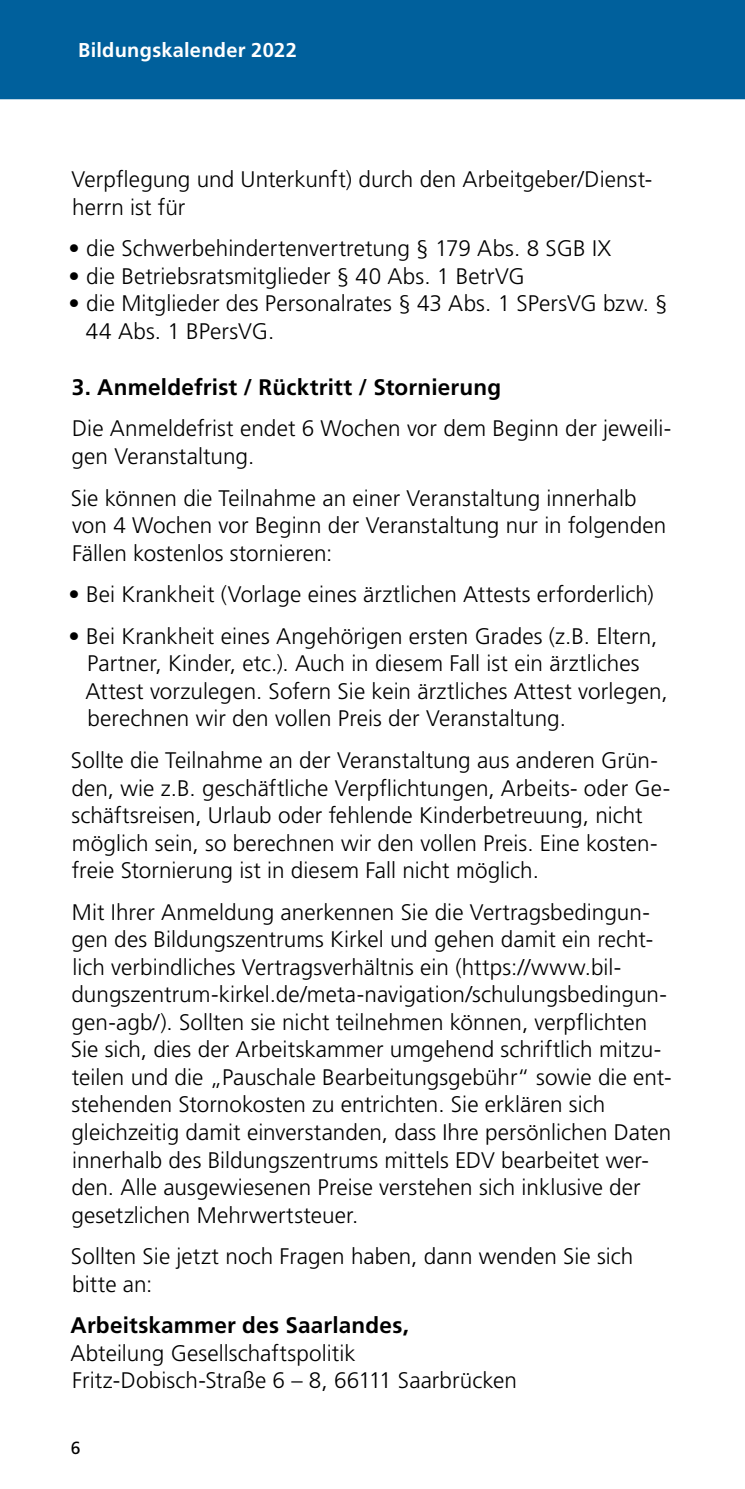
<style>
.page{position:relative;width:745px;height:1489px;background:#fff}
.page>*{position:absolute;margin:0;border:0;box-sizing:border-box;transform-origin:0 0}
.t1{font:300 22.5px/27.5px "Frutiger LT Pro";letter-spacing:.005em;color:#000}
.t2{font:700 22.5px "Frutiger LT Pro";letter-spacing:.01em;color:#000}
.t3{font:700 20px "Frutiger LT Pro";letter-spacing:.015em;color:#fff}
.t4{font:17.5px "Frutiger LT Pro";color:#000}
</style>
<div class="page">
<div style="left:0;top:0;width:744px;height:99px;background:#00609c"></div>
<p class="t3" style="left:78px;top:38px;width:220px">Bildungskalender 2022</p>
<p class="t1" style="left:71px;top:166px;width:580px">Verpflegung und Unterkunft) durch den Arbeitgeber/Dienst&shy;herrn ist für</p>
<p class="t1" style="left:69px;top:235px;width:544px">• die Schwerbehindertenvertretung § 179 Abs. 8 SGB IX</p>
<p class="t1" style="left:69px;top:262px;width:457px">• die Betriebsratsmitglieder § 40 Abs. 1 BetrVG</p>
<p class="t1" style="left:86px;top:290px;width:583px;text-indent:-17px">• die Mitglieder des Personalrates § 43 Abs. 1 SPersVG bzw. §<br>44 Abs. 1 BPersVG.</p>
<p class="t2" style="left:72px;top:373px;width:430px">3. Anmeldefrist / Rücktritt / Stornierung</p>
<p class="t1" style="left:71px;top:415px;width:601px">Die Anmeldefrist endet 6 Wochen vor dem Beginn der jeweili&shy;gen Veranstaltung.</p>
<p class="t1" style="left:71px;top:484px;width:596px">Sie können die Teilnahme an einer Veranstaltung innerhalb von 4 Wochen vor Beginn der Veranstaltung nur in folgenden<br>Fällen kostenlos stornieren:</p>
<p class="t1" style="left:69px;top:581px;width:586px">• Bei Krankheit (Vorlage eines ärztlichen Attests erforderlich)</p>
<p class="t1" style="left:86px;top:622px;width:583px;text-indent:-17px">• Bei Krankheit eines Angehörigen ersten Grades (z.B. Eltern, Partner, Kinder, etc.). Auch in diesem Fall ist ein ärztliches Attest vorzulegen. Sofern Sie kein ärztliches Attest vorlegen, berechnen wir den vollen Preis der Veranstaltung.</p>
<p class="t1" style="left:71px;top:746px;width:600px">Sollte die Teilnahme an der Veranstaltung aus anderen Grün&shy;den, wie z.B. geschäftliche Verpflichtungen, Arbeits- oder Ge&shy;schäftsreisen, Urlaub oder fehlende Kinderbetreuung, nicht möglich sein, so berechnen wir den vollen Preis. Eine kosten&shy;freie Stornierung ist in diesem Fall nicht möglich.</p>
<p class="t1" style="left:71px;top:898px;width:601px">Mit Ihrer Anmeldung anerkennen Sie die Vertragsbedingun&shy;gen des Bildungszentrums Kirkel und gehen damit ein recht&shy;lich verbindliches Vertragsverhältnis ein (https://www.bil&shy;dungszentrum-kirkel.de/meta-navigation/schulungsbedingun&shy;gen-agb/). Sollten sie nicht teilnehmen können, verpflichten Sie sich, dies der Arbeitskammer umgehend schriftlich mitzu&shy;teilen und die „Pauschale Bearbeitungsgebühr“ sowie die ent&shy;stehenden Stornokosten zu entrichten. Sie erklären sich gleichzeitig damit einverstanden, dass Ihre persönlichen Daten innerhalb des Bildungszentrums mittels EDV bearbeitet wer&shy;den. Alle ausgewiesenen Preise verstehen sich inklusive der gesetzlichen Mehrwertsteuer.</p>
<p class="t1" style="left:71px;top:1242px;width:563px">Sollten Sie jetzt noch Fragen haben, dann wenden Sie sich bitte an:</p>
<p class="t2" style="left:70px;top:1311px;width:340px">Arbeitskammer des Saarlandes,</p>
<p class="t1" style="left:70px;top:1339px;width:448px">Abteilung Gesellschaftspolitik<br>Fritz‑Dobisch‑Straße 6 – 8, 66111 Saarbrücken</p>
<p class="t4" style="left:71px;top:1436px;width:11px">6</p>
</div>
